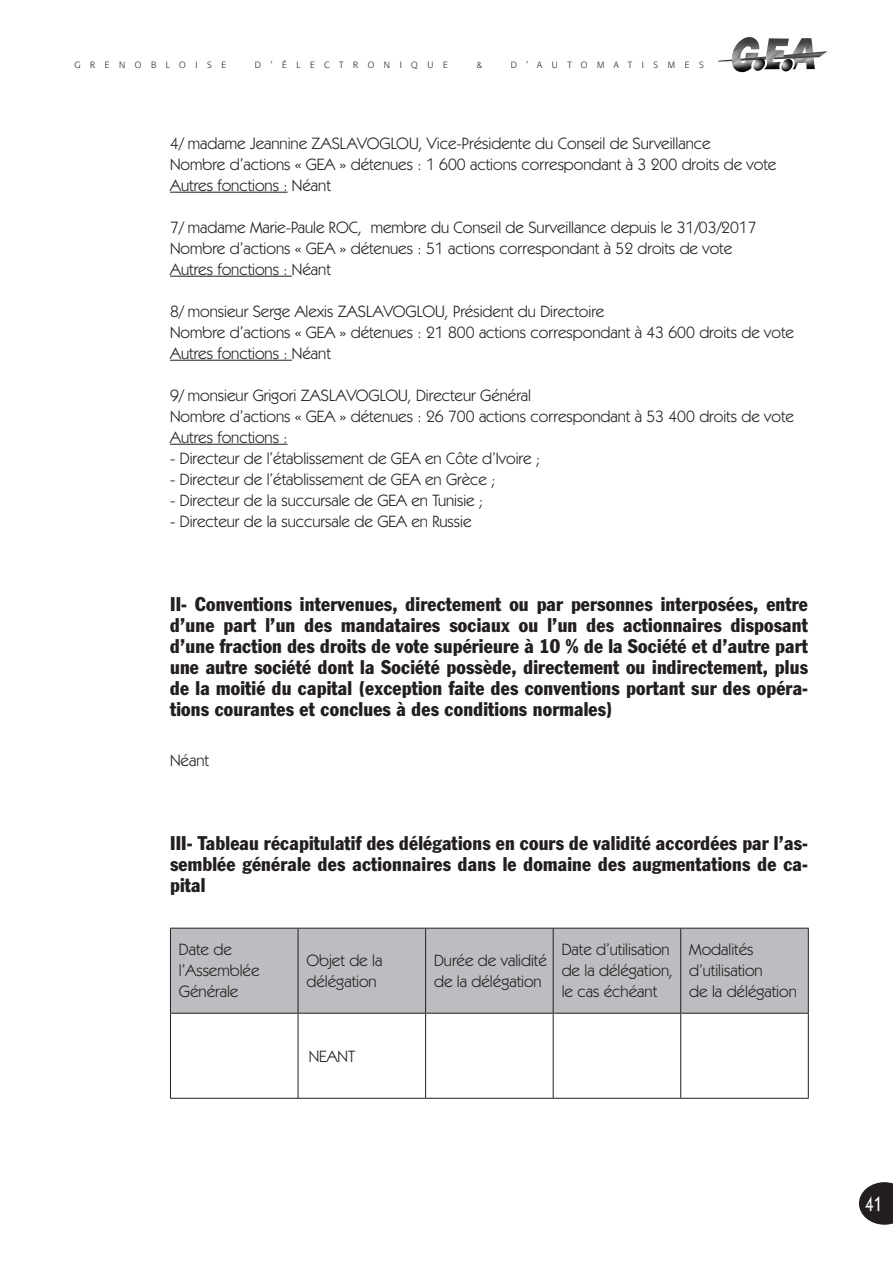
<style>
.page{position:relative;width:893px;height:1263px;background:#fff}
.page>*{position:absolute;margin:0;border:0;box-sizing:border-box;transform-origin:0 0}
.t1{font:500 21px "Kabel IT Cby BT";color:#fff;scale:.75 1}
.ss_titre_OK{font:condensed 19.5px/21px "Franklin Gothic";letter-spacing:.01em;color:#231f20;text-align:justify}
.TXT_OK{font:16.5px/21px "Kabel IT Cby BT";color:#231f20}
.t2{font:300 9px "Formata";letter-spacing:1.06em;color:#231f20}
</style>
<div class="page">
<svg style="left:859px;top:1182px;width:34px;height:43px"></svg>
<img style="left:718px;top:37px;width:110px;height:36px">
<hr style="left:170px;top:192px;width:118px;height:1px;background:#231f20">
<hr style="left:170px;top:276px;width:122px;height:1px;background:#231f20">
<hr style="left:170px;top:360px;width:122px;height:1px;background:#231f20">
<hr style="left:170px;top:444px;width:118px;height:1px;background:#231f20">
<div style="left:171px;top:929px;width:637px;height:84px;background:#bcbdc0"></div>
<hr style="left:170px;top:928px;width:128px;height:1px;background:#231f20">
<hr style="left:170px;top:928px;width:1px;height:85px;background:#231f20">
<hr style="left:298px;top:928px;width:128px;height:1px;background:#231f20">
<hr style="left:298px;top:928px;width:1px;height:85px;background:#231f20">
<hr style="left:426px;top:928px;width:127px;height:1px;background:#231f20">
<hr style="left:425px;top:928px;width:1px;height:85px;background:#231f20">
<hr style="left:553px;top:928px;width:128px;height:1px;background:#231f20">
<hr style="left:553px;top:928px;width:1px;height:85px;background:#231f20">
<hr style="left:681px;top:928px;width:128px;height:1px;background:#231f20">
<hr style="left:680px;top:928px;width:1px;height:85px;background:#231f20">
<hr style="left:808px;top:928px;width:1px;height:85px;background:#231f20">
<hr style="left:170px;top:1013px;width:128px;height:1px;background:#231f20">
<hr style="left:170px;top:1013px;width:1px;height:85px;background:#231f20">
<hr style="left:298px;top:1013px;width:128px;height:1px;background:#231f20">
<hr style="left:298px;top:1013px;width:1px;height:85px;background:#231f20">
<hr style="left:426px;top:1013px;width:127px;height:1px;background:#231f20">
<hr style="left:425px;top:1013px;width:1px;height:85px;background:#231f20">
<hr style="left:553px;top:1013px;width:128px;height:1px;background:#231f20">
<hr style="left:553px;top:1013px;width:1px;height:85px;background:#231f20">
<hr style="left:681px;top:1013px;width:128px;height:1px;background:#231f20">
<hr style="left:680px;top:1013px;width:1px;height:85px;background:#231f20">
<hr style="left:808px;top:1013px;width:1px;height:85px;background:#231f20">
<hr style="left:170px;top:1098px;width:128px;height:1px;background:#231f20">
<hr style="left:298px;top:1098px;width:128px;height:1px;background:#231f20">
<hr style="left:426px;top:1098px;width:127px;height:1px;background:#231f20">
<hr style="left:553px;top:1098px;width:128px;height:1px;background:#231f20">
<hr style="left:681px;top:1098px;width:128px;height:1px;background:#231f20">
<p class="t2" style="left:74px;top:60px;width:153px">GRENOBLOISE</p>
<p class="t2" style="left:255px;top:60px;width:194px">D’ÉLECTRONIQUE</p>
<p class="t2" style="left:477px;top:60px;width:7px">&amp;</p>
<p class="t2" style="left:511px;top:60px;width:194px">D’AUTOMATISMES</p>
<p class="TXT_OK" style="left:170px;top:132px;width:542px">4/ madame Jeannine ZASLAVOGLOU, Vice-Présidente du Conseil de Surveillance</p>
<p class="TXT_OK" style="left:170px;top:153px;width:608px">Nombre d’actions « GEA » détenues : 1 600 actions correspondant à 3 200 droits de vote</p>
<p class="TXT_OK" style="left:170px;top:174px;width:162px">Autres fonctions : Néant</p>
<p class="TXT_OK" style="left:170px;top:216px;width:588px">7/ madame Marie-Paule ROC, membre du Conseil de Surveillance depuis le 31/03/2017</p>
<p class="TXT_OK" style="left:170px;top:237px;width:564px">Nombre d’actions « GEA » détenues : 51 actions correspondant à 52 droits de vote</p>
<p class="TXT_OK" style="left:170px;top:258px;width:162px">Autres fonctions : Néant</p>
<p class="TXT_OK" style="left:170px;top:300px;width:436px">8/ monsieur Serge Alexis ZASLAVOGLOU, Président du Directoire</p>
<p class="TXT_OK" style="left:170px;top:321px;width:625px">Nombre d’actions « GEA » détenues : 21 800 actions correspondant à 43 600 droits de vote</p>
<p class="TXT_OK" style="left:170px;top:342px;width:162px">Autres fonctions : Néant</p>
<p class="TXT_OK" style="left:170px;top:384px;width:363px">9/ monsieur Grigori ZASLAVOGLOU, Directeur Général</p>
<p class="TXT_OK" style="left:170px;top:405px;width:625px">Nombre d’actions « GEA » détenues : 26 700 actions correspondant à 53 400 droits de vote</p>
<p class="TXT_OK" style="left:170px;top:426px;width:119px">Autres fonctions :</p>
<p class="TXT_OK" style="left:170px;top:447px;width:372px">- Directeur de l’établissement de GEA en Côte d’Ivoire ;</p>
<p class="TXT_OK" style="left:170px;top:468px;width:327px">- Directeur de l’établissement de GEA en Grèce ;</p>
<p class="TXT_OK" style="left:170px;top:489px;width:315px">- Directeur de la succursale de GEA en Tunisie ;</p>
<p class="TXT_OK" style="left:170px;top:510px;width:303px">- Directeur de la succursale de GEA en Russie</p>
<p class="ss_titre_OK" style="left:170px;top:593px;width:639px">II- Conventions intervenues, directement ou par personnes interposées, entre d’une part l’un des mandataires sociaux ou l’un des actionnaires disposant d’une fraction des droits de vote supérieure à 10 % de la Société et d’autre part une autre société dont la Société possède, directement ou indirectement, plus de la moitié du capital (exception faite des conventions portant sur des opéra&shy;tions courantes et conclues à des conditions normales)</p>
<p class="TXT_OK" style="left:170px;top:750px;width:40px">Néant</p>
<p class="ss_titre_OK" style="left:170px;top:833px;width:639px">III- Tableau récapitulatif des délégations en cours de validité accordées par l’as&shy;semblée générale des actionnaires dans le domaine des augmentations de ca&shy;pital</p>
<p class="TXT_OK" style="left:179px;top:939px;width:82px">Date de l’Assemblée<br>Générale</p>
<p class="TXT_OK" style="left:307px;top:949px;width:77px">Objet de la délégation</p>
<p class="TXT_OK" style="left:434px;top:949px;width:114px">Durée de validité de la délégation</p>
<p class="TXT_OK" style="left:562px;top:939px;width:113px">Date d’utilisation de la délégation, le cas échéant</p>
<p class="TXT_OK" style="left:689px;top:939px;width:109px">Modalités d’utilisation<br>de la délégation</p>
<p class="TXT_OK" style="left:309px;top:1045px;width:48px">NEANT</p>
<p class="t1" style="left:865px;top:1191px;width:24px">41</p>
</div>
